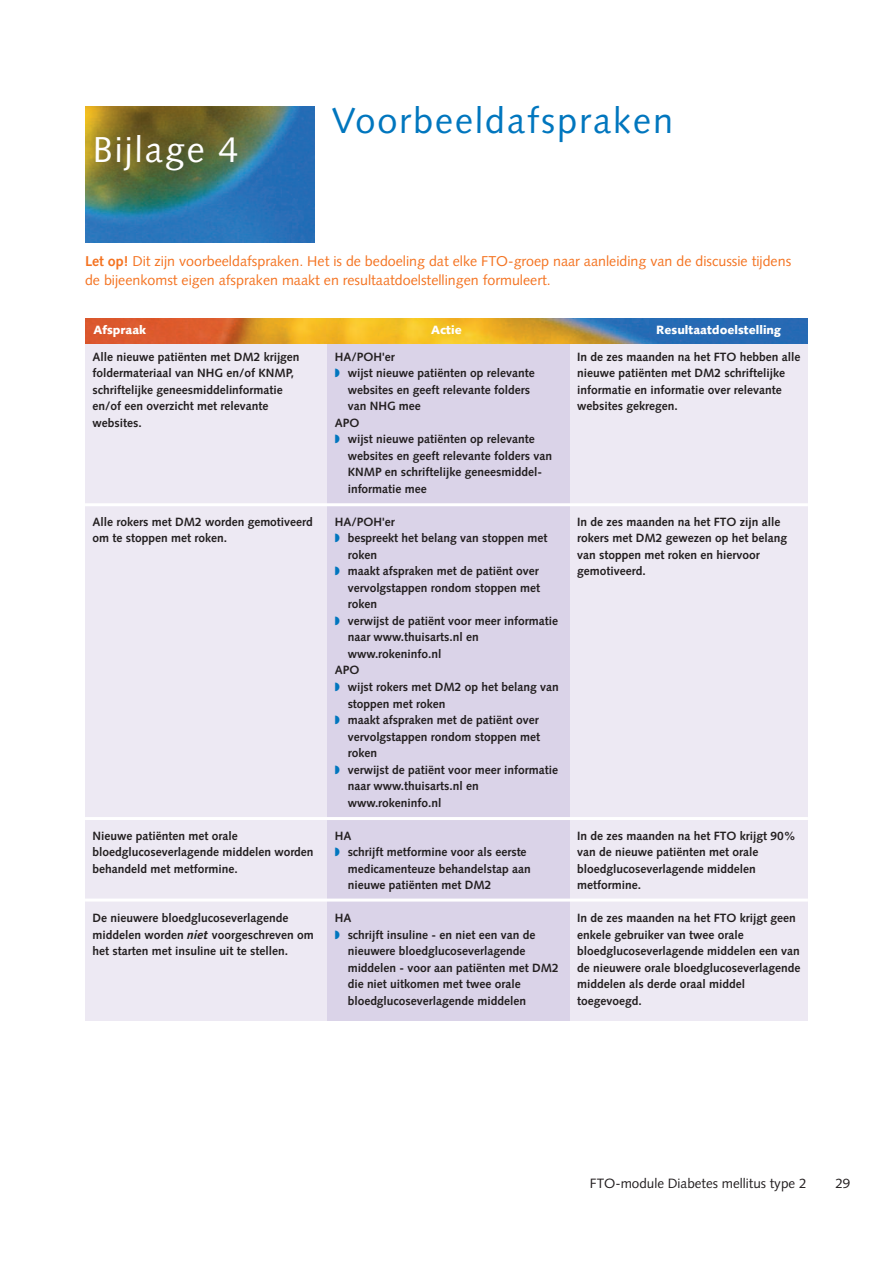
<style>
.page{position:relative;width:893px;height:1263px;background:#fff}
.page>*{position:absolute;margin:0;border:0;box-sizing:border-box;transform-origin:0 0}
.t1{font:36px "Syntax";letter-spacing:.055em;color:#0076be}
.t2{font:36px "Syntax";letter-spacing:.055em;color:#fff}
.t3{font:14.25px/19.5px "Syntax";color:#f47321}
.t4{font:13.5px "Syntax";color:#231f20}
.t5{font:700 12px/16.5px "Syntax";color:#231f20}
.t6{font:900 12px "Syntax";color:#fff}
.s1{font-weight:700}
.s2{font-family:"Linotype Syntax";font-style:italic}
</style>
<div class="page">
<img style="left:85px;top:106px;width:230px;height:136px">
<img style="left:85px;top:319px;width:723px;height:25px">
<div style="left:85px;top:344px;width:242px;height:676px;background:#ede9f3"></div>
<div style="left:570px;top:344px;width:238px;height:676px;background:#ede9f3"></div>
<div style="left:327px;top:344px;width:243px;height:676px;background:#dad3e8"></div>
<hr style="left:85px;top:503px;width:723px;height:3px;background:#fff">
<hr style="left:85px;top:817px;width:723px;height:3px;background:#fff">
<hr style="left:85px;top:898px;width:723px;height:3px;background:#fff">
<h1 class="t2" style="left:93px;top:135px;width:147px">Bijlage 4</h1>
<h1 class="t1" style="left:332px;top:106px;width:343px">Voorbeeldafspraken</h1>
<p class="t3" style="left:85px;top:252px;width:708px"><span class="s1">Let op!</span> Dit zijn voorbeeldafspraken. Het is de bedoeling dat elke FTO-groep naar aanleiding van de discussie tijdens de bijeenkomst eigen afspraken maakt en resultaatdoelstellingen formuleert.</p>
<p class="t6" style="left:94px;top:325px;width:54px">Afspraak</p>
<p class="t6" style="left:431px;top:325px;width:32px">Actie</p>
<p class="t6" style="left:656px;top:325px;width:126px">Resultaatdoelstelling</p>
<p class="t5" style="left:93px;top:350px;width:209px">Alle nieuwe patiënten met DM2 krijgen foldermateriaal van NHG en/of KNMP, schriftelijke geneesmiddelinformatie en/of een overzicht met relevante websites.</p>
<p class="t5" style="left:93px;top:515px;width:222px">Alle rokers met DM2 worden gemotiveerd om te stoppen met roken.</p>
<p class="t5" style="left:93px;top:828px;width:223px">Nieuwe patiënten met orale bloedglucoseverlagende middelen worden behandeld met metformine.</p>
<p class="t5" style="left:93px;top:911px;width:223px">De nieuwere bloedglucoseverlagende middelen worden <span class="s2">niet</span> voorgeschreven om het starten met insuline uit te stellen.</p>
<p class="t5" style="left:335px;top:350px;width:61px">HA/POH'er</p>
<p class="t5" style="left:348px;top:366px;width:189px">wijst nieuwe patiënten op relevante</p>
<p class="t5" style="left:348px;top:383px;width:184px">websites en geeft relevante folders</p>
<p class="t5" style="left:348px;top:399px;width:75px">van NHG mee</p>
<p class="t5" style="left:335px;top:416px;width:26px">APO</p>
<p class="t5" style="left:348px;top:432px;width:189px">wijst nieuwe patiënten op relevante</p>
<p class="t5" style="left:348px;top:449px;width:206px">websites en geeft relevante folders van</p>
<p class="t5" style="left:348px;top:465px;width:196px">KNMP en schriftelijke geneesmiddel-</p>
<p class="t5" style="left:348px;top:482px;width:81px">informatie mee</p>
<p class="t5" style="left:335px;top:515px;width:61px">HA/POH'er</p>
<p class="t5" style="left:348px;top:531px;width:201px">bespreekt het belang van stoppen met</p>
<p class="t5" style="left:348px;top:548px;width:31px">roken</p>
<p class="t5" style="left:348px;top:564px;width:193px">maakt afspraken met de patiënt over</p>
<p class="t5" style="left:348px;top:581px;width:194px">vervolgstappen rondom stoppen met</p>
<p class="t5" style="left:348px;top:597px;width:31px">roken</p>
<p class="t5" style="left:348px;top:614px;width:212px">verwijst de patiënt voor meer informatie</p>
<p class="t5" style="left:348px;top:630px;width:133px">naar www.thuisarts.nl en</p>
<p class="t5" style="left:348px;top:647px;width:95px">www.rokeninfo.nl</p>
<p class="t5" style="left:335px;top:663px;width:26px">APO</p>
<p class="t5" style="left:348px;top:680px;width:213px">wijst rokers met DM2 op het belang van</p>
<p class="t5" style="left:348px;top:696px;width:99px">stoppen met roken</p>
<p class="t5" style="left:348px;top:713px;width:193px">maakt afspraken met de patiënt over</p>
<p class="t5" style="left:348px;top:729px;width:194px">vervolgstappen rondom stoppen met</p>
<p class="t5" style="left:348px;top:746px;width:31px">roken</p>
<p class="t5" style="left:348px;top:762px;width:212px">verwijst de patiënt voor meer informatie</p>
<p class="t5" style="left:348px;top:779px;width:133px">naar www.thuisarts.nl en</p>
<p class="t5" style="left:348px;top:795px;width:95px">www.rokeninfo.nl</p>
<p class="t5" style="left:348px;top:828px;width:185px;text-indent:-13px">HA<br>schrijft metformine voor als eerste medicamenteuze behandelstap aan nieuwe patiënten met DM2</p>
<p class="t5" style="left:348px;top:911px;width:213px;text-indent:-13px">HA<br>schrijft insuline - en niet een van de nieuwere bloedglucoseverlagende middelen - voor aan patiënten met DM2 die niet uitkomen met twee orale bloedglucoseverlagende middelen</p>
<p class="t5" style="left:577px;top:350px;width:225px">In de zes maanden na het FTO hebben alle nieuwe patiënten met DM2 schriftelijke informatie en informatie over relevante websites gekregen.</p>
<p class="t5" style="left:577px;top:515px;width:211px">In de zes maanden na het FTO zijn alle rokers met DM2 gewezen op het belang van stoppen met roken en hiervoor gemotiveerd.</p>
<p class="t5" style="left:577px;top:828px;width:220px">In de zes maanden na het FTO krijgt 90% van de nieuwe patiënten met orale bloedglucoseverlagende middelen metformine.</p>
<p class="t5" style="left:577px;top:911px;width:225px">In de zes maanden na het FTO krijgt geen enkele gebruiker van twee orale bloedglucoseverlagende middelen een van de nieuwere orale bloedglucoseverlagende middelen als derde oraal middel toegevoegd.</p>
<p class="t4" style="left:590px;top:1178px;width:218px">FTO-module Diabetes mellitus type 2</p>
<p class="t4" style="left:835px;top:1178px;width:16px">29</p>
</div>
